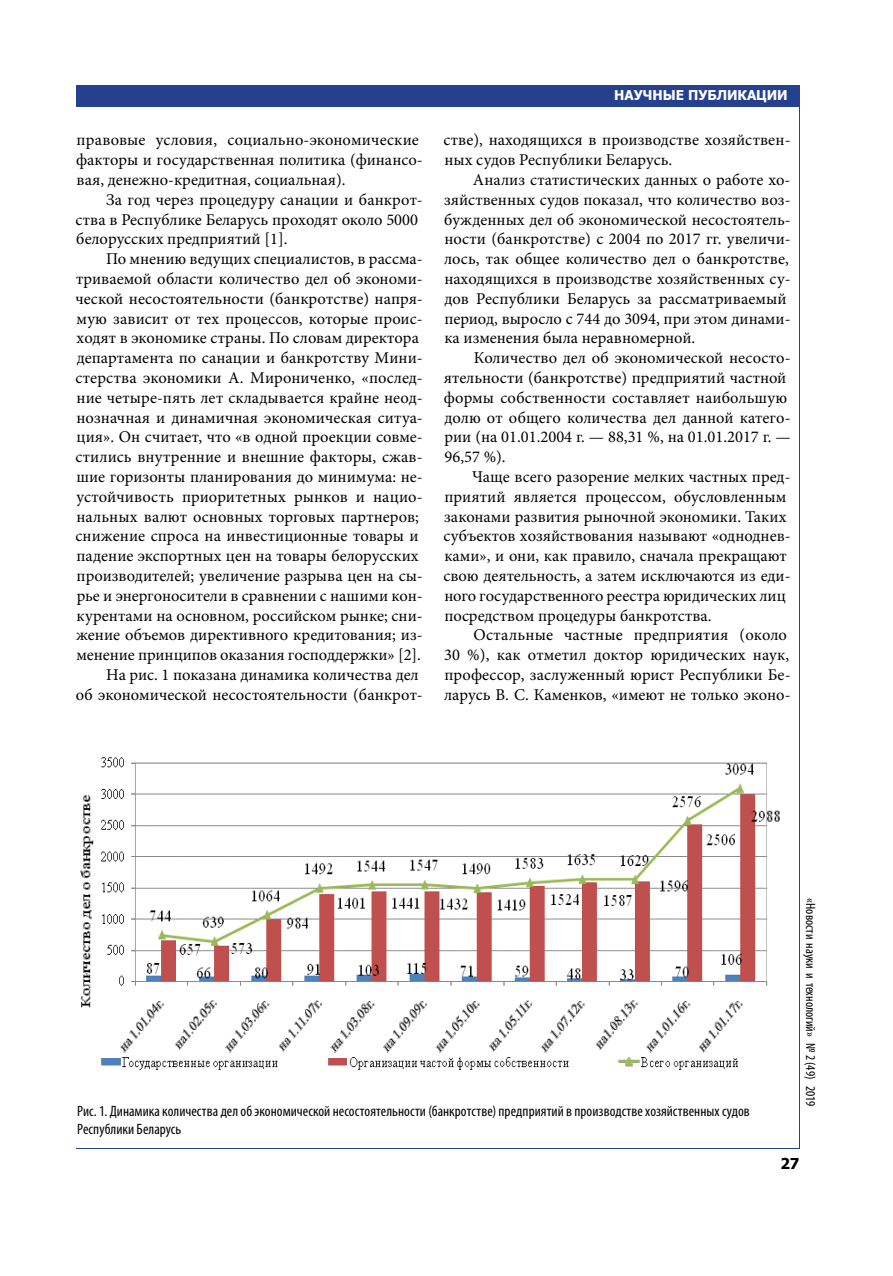
<style>
.page{position:relative;width:893px;height:1276px;background:#fff}
.page>*{position:absolute;margin:0;border:0;box-sizing:border-box;transform-origin:0 0}
.t1{font:16.5px/19.8px "Minion Pro";color:#000}
.t2{font:condensed 15px/18px "Myriad Pro";letter-spacing:.005em;color:#000}
.t3{font:700 15px "Tahoma";color:#000}
.t4{font:condensed 13.5px "Myriad Pro";color:#000}
.t5{font:700 13.5px "Tahoma";color:#fff}
</style>
<div class="page">
<hr style="left:77px;top:1147px;width:722px;height:1px;background:#25408f">
<hr style="left:799px;top:85px;width:1px;height:1063px;background:#25408f">
<div style="left:77px;top:85px;width:722px;height:21px;background:#25408f"></div>
<img style="left:80px;top:757px;width:700px;height:313px">
<p class="t1" style="left:76px;top:130px;width:348px">правовые условия, социально-экономические факторы и государственная политика (финансо&shy;вая, денежно-кредитная, социальная).</p>
<p class="t1" style="left:76px;top:190px;width:349px;text-indent:31px">За год через процедуру санации и банкрот&shy;ства в Республике Беларусь проходят около 5000 белорусских предприятий [1].</p>
<p class="t1" style="left:75px;top:249px;width:349px;text-align:right">По мнению ведущих специалистов, в рассма&shy;триваемой области количество дел об экономи&shy;ческой несостоятельности (банкротстве) напря&shy;мую зависит от тех процессов, которые проис&shy;ходят в экономике страны. По словам директора департамента по санации и банкротству Мини&shy;стерства экономики А. Мирониченко, «послед&shy;ние четыре-пять лет складывается крайне неод&shy;нозначная и динамичная экономическая ситуа&shy;ция». Он считает, что «в одной проекции совме&shy;стились внутренние и внешние факторы, сжав&shy;шие горизонты планирования до минимума: не&shy;устойчивость приоритетных рынков и нацио&shy;нальных валют основных торговых партнеров; снижение спроса на инвестиционные товары и падение экспортных цен на товары белорусских производителей; увеличение разрыва цен на сы&shy;рье и энергоносители в сравнении с нашими кон&shy;курентами на основном, российском рынке; сни&shy;жение объемов директивного кредитования; из&shy;менение принципов оказания господдержки» [2].<br>На рис. 1 показана динамика количества дел<br>об экономической несостоятельности (банкрот-</p>
<p class="t5" style="left:614px;top:86px;width:175px">Научные публикации</p>
<p class="t1" style="left:443px;top:130px;width:349px">стве), находящихся в производстве хозяйствен&shy;ных судов Республики Беларусь.</p>
<p class="t1" style="left:444px;top:170px;width:348px;text-indent:29px">Анализ статистических данных о работе хо&shy;зяйственных судов показал, что количество воз&shy;бужденных дел об экономической несостоятель&shy;ности (банкротстве) с 2004 по 2017 гг. увеличи&shy;лось, так общее количество дел о банкротстве, находящихся в производстве хозяйственных су&shy;дов Республики Беларусь за рассматриваемый период, выросло с 744 до 3094, при этом динами&shy;ка изменения была неравномерной.</p>
<p class="t1" style="left:444px;top:348px;width:348px;text-indent:30px">Количество дел об экономической несосто&shy;ятельности (банкротстве) предприятий частной формы собственности составляет наибольшую долю от общего количества дел данной катего&shy;рии (на 01.01.2004 г. — 88,31 %, на 01.01.2017 г. — 96,57 %).</p>
<p class="t1" style="left:443px;top:467px;width:349px;text-indent:29px">Чаще всего разорение мелких частных пред&shy;приятий является процессом, обусловленным законами развития рыночной экономики. Таких субъектов хозяйствования называют «одноднев&shy;ками», и они, как правило, сначала прекращают свою деятельность, а затем исключаются из еди&shy;ного государственного реестра юридических лиц посредством процедуры банкротства.</p>
<p class="t1" style="left:444px;top:625px;width:348px;text-indent:29px">Остальные частные предприятия (около 30 %), как отметил доктор юридических наук, профессор, заслуженный юрист Республики Бе&shy;ларусь В. С. Каменков, «имеют не только эконо-</p>
<p class="t2" style="left:77px;top:1102px;width:674px">Рис. 1. Динамика количества дел об экономической несостоятельности (банкротстве) предприятий в производстве хозяйственных судов<br>Республики Беларусь</p>
<p class="t4" style="left:819px;top:898px;width:209px;rotate:90deg">«Новости науки и технологий» № 2 (49) 2019</p>
<p class="t3" style="left:780px;top:1153px;width:21px">27</p>
</div>
